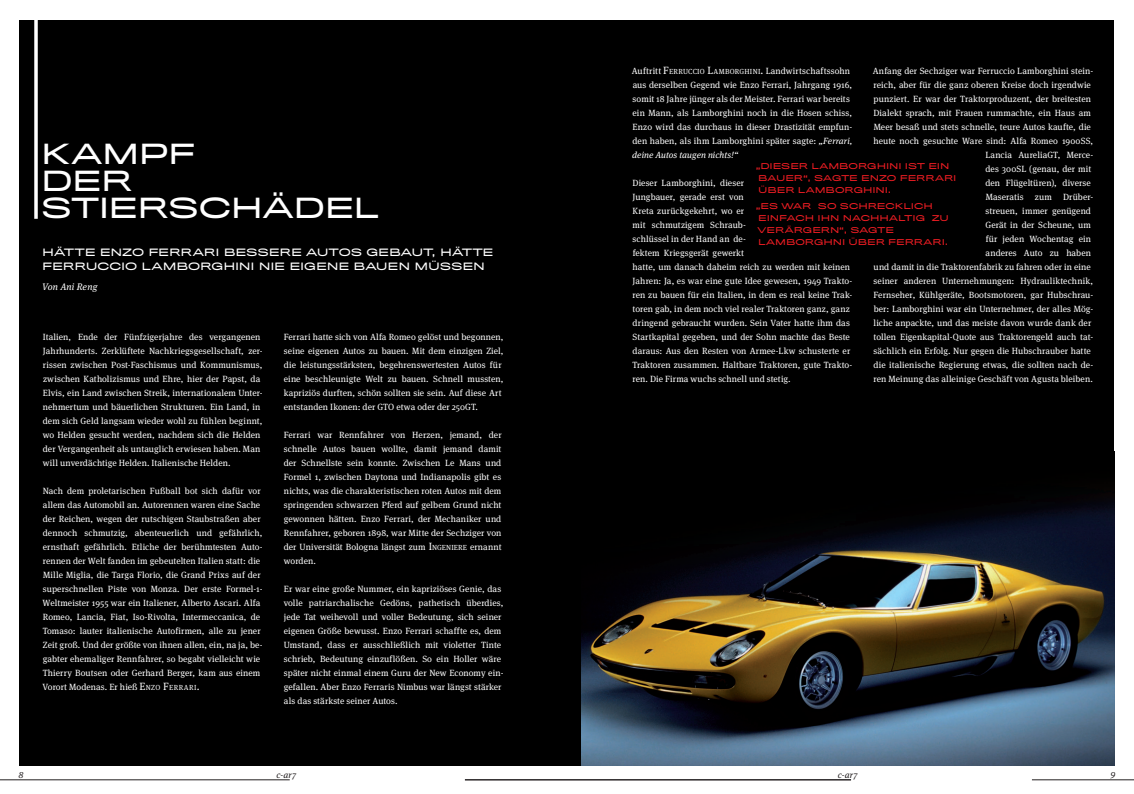
<style>
.page{position:relative;width:1134px;height:794px;background:#fff}
.page>*{position:absolute;margin:0;border:0;box-sizing:border-box;transform-origin:0 0}
.Headline1{font:26px/27px "Titling Gothic FB Extended";letter-spacing:-.025em;color:#fff}
.Subline1{font:9.5px/14px "Titling Gothic FB Extended";letter-spacing:-.015em;color:#fff}
.Marginalie{font:italic 9.5px "Meta Serif";letter-spacing:.015em;color:#fff}
.Basis_Blocksatz_Weiß{font:9px/14px "Meta Serif";letter-spacing:.01em;color:#fff}
.Basis{font:italic 9px "Meta Serif";letter-spacing:.015em;color:#231f20}
.Basis-2{font:italic 9px "Meta Serif Lf";color:#231f20}
.Hervorgehobener_Absa{font:7.5px/12px "Titling Gothic FB Extended";letter-spacing:-.005em;color:#ee1d23}
.s1{font-size:10.5px}
.s2{font-size:7.3px}
.s3{font-style:italic}
</style>
<div class="page">
<div style="left:20px;top:20px;width:1094px;height:745px;background:#000"></div>
<img style="left:581px;top:498px;width:533px;height:267px">
<svg style="left:34px;top:20px;width:4px;height:199px"></svg>
<hr style="left:0;top:779px;width:290px;height:1px;background:#231f20">
<hr style="left:465px;top:779px;width:386px;height:1px;background:#231f20">
<hr style="left:1032px;top:779px;width:102px;height:1px;background:#231f20">
<p class="Headline1" style="left:41px;top:140px;width:340px">KAMPF<br>DER<br>STIERSCHÄDEL</p>
<p class="Subline1" style="left:42px;top:245px;width:453px">HÄTTE ENZO FERRARI BESSERE AUTOS GEBAUT, HÄTTE<br>FERRUCCIO LAMBORGHINI NIE EIGENE BAUEN MÜSSEN</p>
<p class="Marginalie" style="left:42px;top:278px;width:57px">Von Ani Reng</p>
<p class="Basis_Blocksatz_Weiß" style="left:43px;top:328px;width:221px">Italien, Ende der Fünfzigerjahre des vergangenen Jahrhunde rts. Zerklüftete Nachkriegsgesellschaft, zer&shy;rissen zwischen Post-Faschismus und Kommunismus, zwischen Katholizismus und Ehre, hier der Papst, da Elvis, ein Land zwischen Streik, internationalem Unter&shy;nehmertum und bäuerlichen Strukturen. Ein Land, in dem sich Geld langsam wieder wohl zu fühlen beginnt, wo Helden gesucht werden, nachdem sich die Helden der Vergangenheit als untauglich erwiesen haben. Man will unverdächtige Helden. Italienische Helden.</p>
<p class="Basis_Blocksatz_Weiß" style="left:42px;top:482px;width:222px">Nach dem proletarischen Fußball bot sich dafür vor allem das Automobil an. Autorennen waren eine Sache der Reichen, wegen der rutschigen Staubstraßen aber dennoch schmutzig, abenteuerlich und gefährlich, ernsthaft gefährlich. Etliche der berühmtesten Auto&shy;rennen der Welt fanden im gebeutelten Italien statt: die Mille Miglia, die Targa Florio, die Grand Prixs auf der superschnellen Piste von Monza. Der erste Formel-1- Weltmeister 1955 war ein Italiener, Alberto Ascari. Alfa Romeo, Lancia, Fiat, Iso-Rivolta, Intermeccanica, de Tomaso: lauter italienische Autofirmen, alle zu jener Zeit groß. Und der größte von ihnen allen, ein, na ja, be&shy;gabter ehemaliger Rennfahrer, so begabt vielleicht wie Thierry Boutsen oder Gerhard Berger, kam aus einem Vorort Modenas. Er hieß <span class="s1">E</span><span class="s2">NZO</span> <span class="s1">F</span><span class="s2">ERRARI</span><span class="s1">.</span></p>
<p class="Basis_Blocksatz_Weiß" style="left:284px;top:328px;width:221px">Ferrari hatte sich von Alfa Romeo gelöst und begonnen, seine eigenen Autos zu bauen. Mit dem einzigen Ziel, die leistungsstärksten, begehrenswertesten Autos für eine beschleunigte Welt zu bauen. Schnell mussten, kapriziös durften, schön sollten sie sein. Auf diese Art entstanden Ikonen: der GTO etwa oder der 250GT.</p>
<p class="Basis_Blocksatz_Weiß" style="left:284px;top:426px;width:219px;text-align:justify">Ferrari war Rennfahrer von Herzen, jemand, der schnelle Autos bauen wollte, damit jemand damit der Schnellste sein konnte. Zwischen Le Mans und Formel 1, zwischen Daytona und Indianapolis gibt es nichts, was die charakteristischen roten Autos mit dem springenden schwarzen Pferd auf gelbem Grund nicht gewonnen hätten. Enzo Ferrari, der Mechaniker und Rennfahrer, geboren 1898, war Mitte der Sechziger von der Universität Bologna längst zum <span class="s1">I</span><span class="s2">NGENIERE</span> ernannt worden.</p>
<p class="Basis_Blocksatz_Weiß" style="left:284px;top:580px;width:221px">Er war eine große Nummer, ein kapriziöses Genie, das volle patriarchalische Gedöns, pathetisch überdies, jede Tat weihevoll und voller Bedeutung, sich seiner eigenen Größe bewusst. Enzo Ferrari schaffte es, dem Umstand, dass er ausschließlich mit violetter Tinte schrieb, Bedeutung einzuflößen. So ein Holler wäre später nicht einmal einem Guru der New Economy ein&shy;gefallen. Aber Enzo Ferraris Nimbus war längst stärker als das stärkste seiner Autos.</p>
<p class="Basis_Blocksatz_Weiß" style="left:632px;top:62px;width:222px">Auftritt <span class="s1">F</span><span class="s2">ERRUCCIO</span> <span class="s1">L</span><span class="s2">AMBORGHINI</span><span class="s1">.</span> Landwirtschaftssohn aus derselben Gegend wie Enzo Ferrari, Jahrgang 1916, somit 18 Jahre jünger als der Meister. Ferrari war bereits ein Mann, als Lamborghini noch in die Hosen schiss, Enzo wird das durchaus in dieser Drastizität empfun&shy;den haben, als ihm Lamborghini später sagte: <span class="s3">„Ferrari, deine Autos taugen nichts!“</span></p>
<p class="Basis_Blocksatz_Weiß" style="left:632px;top:174px;width:221px">Dieser Lamborghini, dieser<br>Jungbauer, gerade erst von<br>Kreta zurückgekehrt, wo er<br>mit schmutzigem Schraub-<br>schlüssel in der Hand an de-<br>fektem Kriegsgerät gewerkt<br>hatte, um danach daheim reich zu werden mit keinen Jahren: Ja, es war eine gute Idee gewesen, 1949 Trakto&shy;ren zu bauen für ein Italien, in dem es real keine Trak&shy;toren gab, in dem noch viel realer Traktoren ganz, ganz dringend gebraucht wurden. Sein Vater hatte ihm das Startkapital gegeben, und der Sohn machte das Beste daraus: Aus den Resten von Armee-Lkw schusterte er Traktoren zusammen. Haltbare Traktoren, gute Trakto&shy;ren. Die Firma wuchs schnell und stetig.</p>
<p class="Basis_Blocksatz_Weiß" style="left:873px;top:62px;width:222px;text-align:right">Anfang der Sechziger war Ferruccio Lamborghini stein&shy;reich, aber für die ganz oberen Kreise doch irgendwie punziert. Er war der Traktorproduzent, der breitesten Dialekt sprach, mit Frauen rummachte, ein Haus am Meer besaß und stets schnelle, teure Autos kaufte, die heute noch gesuchte Ware sind: Alfa Romeo 1900SS, Lancia AureliaGT, Merce-<br>des 300SL (genau, der mit<br>den Flügeltüren), diverse<br>Maseratis zum Drüber-<br>streuen, immer genügend<br>Gerät in der Scheune, um<br>für jeden Wochentag ein<br>anderes Auto zu haben<br>und damit in die Traktorenfabrik zu fahren oder in eine seiner anderen Unternehmungen: Hydrauliktechnik, Fernseher, Kühlgeräte, Bootsmotoren, gar Hubschrau&shy;ber: Lamborghini war ein Unternehmer, der alles Mög&shy;liche anpackte, und das meiste davon wurde dank der tollen Eigenkapital-Quote aus Traktorengeld auch tat&shy;sächlich ein Erfolg. Nur gegen die Hubschrauber hatte die italienische Regierung etwas, die sollten nach de&shy;ren Meinung das alleinige Geschäft von Agusta bleiben.</p>
<p class="Hervorgehobener_Absa" style="left:756px;top:160px;width:202px">„DIESER LAMBORGHINI IST EIN<br>BAUER“, SAGTE ENZO FERRARI<br>ÜBER LAMBORGHINI.</p>
<p class="Hervorgehobener_Absa" style="left:756px;top:200px;width:194px">„ES WAR SO SCHRECKLICH<br>EINFACH IHN NACHHALTIG ZU<br>VERÄRGERN“, SAGTE<br>LAMBORGHNI ÜBER FERRARI.</p>
<p class="Basis-2" style="left:18px;top:767px;width:7px">8</p>
<p class="Basis" style="left:276px;top:767px;width:21px">c-ar7</p>
<p class="Basis" style="left:838px;top:767px;width:21px">c-ar7</p>
<p class="Basis-2" style="left:1110px;top:767px;width:6px">9</p>
</div>
